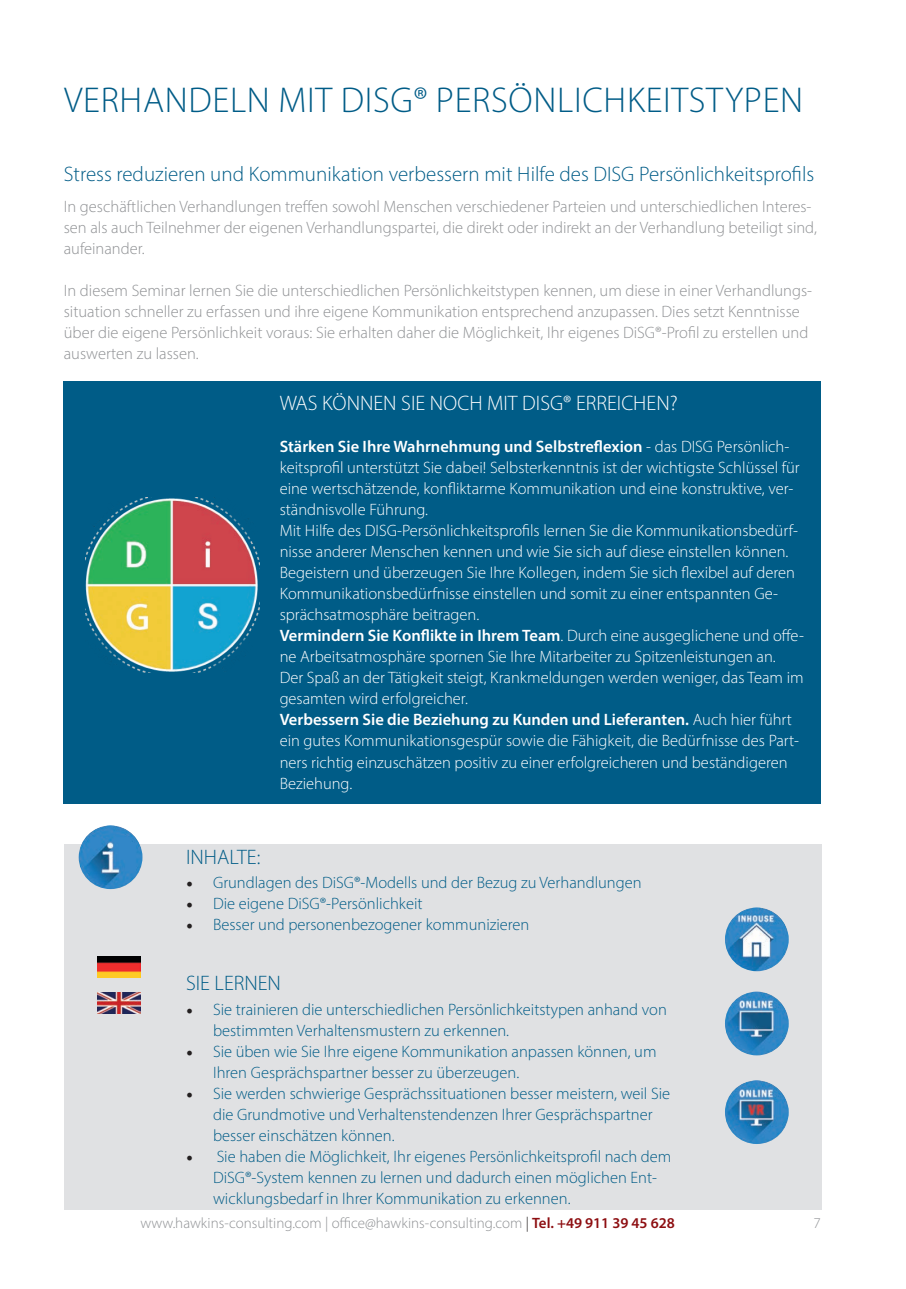
<style>
.page{position:relative;width:906px;height:1289px;background:#fff}
.page>*{position:absolute;margin:0;border:0;box-sizing:border-box;transform-origin:0 0}
.t1{font:300 36px "Myriad Pro";letter-spacing:.02em;color:#005c87}
.t2{font:300 21px "Myriad Pro";color:#005c87}
.t3{font:300 21px "Myriad Pro";color:#fff}
.t4{font:300 16.5px/21px "Myriad Pro";color:#fff}
.t5{font:300 16.5px/21px "Myriad Pro";color:#005c87}
.t6{font:300 16.5px/21px "Myriad Pro";color:#8f9194}
.t7{font:300 15px "Myriad Pro";color:#8f9194}
.s1{font-weight:600}
.s2{font-family:"Minion Pro";font-weight:400;font-size:18px;color:#231f20}
.s3{color:#231f20}
.s4{font-weight:600;color:#8d0e11}
</style>
<div class="page">
<div style="left:64px;top:381px;width:757px;height:422px;background:#005c87"></div>
<div style="left:65px;top:843px;width:757px;height:366px;background:#e0e1e3"></div>
<img style="left:79px;top:825px;width:63px;height:64px;border-radius:32px">
<img style="left:98px;top:956px;width:42px;height:21px">
<img style="left:98px;top:992px;width:42px;height:21px">
<img style="left:725px;top:907px;width:63px;height:64px;border-radius:32px">
<img style="left:725px;top:991px;width:63px;height:64px;border-radius:32px">
<img style="left:725px;top:1080px;width:63px;height:63px;border-radius:32px">
<img style="left:85px;top:497px;width:174px;height:175px">
<p class="t1" style="left:64px;top:78px;width:740px">VERHANDELN MIT DISG® PERSÖNLICHKEITSTYPEN</p>
<p class="t2" style="left:64px;top:161px;width:752px">Stress reduzieren und Kommunikation verbessern mit Hilfe des DISG Persönlichkeitsprofils</p>
<p class="t6" style="left:64px;top:196px;width:754px">In geschäftlichen Verhandlungen treffen sowohl Menschen verschiedener Parteien und unterschiedlichen Interes&shy;sen als auch Teilnehmer der eigenen Verhandlungspartei, die direkt oder indirekt an der Verhandlung beteiligt sind, aufeinander.</p>
<p class="t6" style="left:64px;top:280px;width:750px">In diesem Seminar lernen Sie die unterschiedlichen Persönlichkeitstypen kennen, um diese in einer Verhandlungs&shy;situation schneller zu erfassen und ihre eigene Kommunikation entsprechend anzupassen. Dies setzt Kenntnisse über die eigene Persönlichkeit voraus: Sie erhalten daher die Möglichkeit, Ihr eigenes DiSG®-Profil zu erstellen und auswerten zu lassen.</p>
<p class="t3" style="left:280px;top:390px;width:399px">WAS KÖNNEN SIE NOCH MIT DISG® ERREICHEN?</p>
<p class="t4" style="left:280px;top:436px;width:521px"><span class="s1">Stärken Sie Ihre Wahrnehmung und Selbstreflexion</span> - das DISG Persönlich&shy;keitsprofil unterstützt Sie dabei! Selbsterkenntnis ist der wichtigste Schlüssel für eine wertschätzende, konfliktarme Kommunikation und eine konstruktive, ver&shy;ständnisvolle Führung.</p>
<p class="t4" style="left:280px;top:520px;width:520px">Mit Hilfe des DISG-Persönlichkeitsprofils lernen Sie die Kommunikationsbedürf&shy;nisse anderer Menschen kennen und wie Sie sich auf diese einstellen können.<br>Begeistern und überzeugen Sie Ihre Kollegen, indem Sie sich flexibel auf deren Kommunikationsbedürfnisse einstellen und somit zu einer entspannten Ge&shy;sprächsatmosphäre beitragen.</p>
<p class="t4" style="left:280px;top:625px;width:526px"><span class="s1">Vermindern Sie Konflikte in Ihrem Team</span>. Durch eine ausgeglichene und offe&shy;ne Arbeitsatmosphäre spornen Sie Ihre Mitarbeiter zu Spitzenleistungen an.</p>
<p class="t4" style="left:280px;top:667px;width:525px">Der Spaß an der Tätigkeit steigt, Krankmeldungen werden weniger, das Team im gesamten wird erfolgreicher.</p>
<p class="t4" style="left:280px;top:709px;width:521px"><span class="s1">Verbessern Sie die Beziehung zu Kunden und Lieferanten.</span> Auch hier führt ein gutes Kommunikationsgespür sowie die Fähigkeit, die Bedürfnisse des Part&shy;ners richtig einzuschätzen positiv zu einer erfolgreicheren und beständigeren Beziehung.</p>
<p class="t2" style="left:186px;top:844px;width:76px">INHALTE:</p>
<p class="t5" style="left:186px;top:872px;width:457px"><span class="s2">•</span> Grundlagen des DiSG®-Modells und der Bezug zu Verhandlungen</p>
<p class="t5" style="left:186px;top:893px;width:238px"><span class="s2">•</span> Die eigene DiSG®-Persönlichkeit</p>
<p class="t5" style="left:186px;top:914px;width:345px"><span class="s2">•</span> Besser und personenbezogener kommunizieren</p>
<p class="t2" style="left:186px;top:970px;width:96px">SIE LERNEN</p>
<p class="t5" style="left:213px;top:998px;width:455px;text-indent:-27px"><span class="s2">•</span> Sie trainieren die unterschiedlichen Persönlichkeitstypen anhand von bestimmten Verhaltensmustern zu erkennen.</p>
<p class="t5" style="left:213px;top:1040px;width:445px;text-indent:-27px"><span class="s2">•</span> Sie üben wie Sie Ihre eigene Kommunikation anpassen können, um<br>Ihren Gesprächspartner besser zu überzeugen.</p>
<p class="t5" style="left:213px;top:1082px;width:458px;text-indent:-27px"><span class="s2">•</span> Sie werden schwierige Gesprächssituationen besser meistern, weil Sie die Grundmotive und Verhaltenstendenzen Ihrer Gesprächspartner besser einschätzen können.</p>
<p class="t5" style="left:213px;top:1145px;width:460px;text-indent:-27px"><span class="s2">•</span> Sie haben die Möglichkeit, Ihr eigenes Persönlichkeitsprofil nach dem<br>DiSG®-System kennen zu lernen und dadurch einen möglichen Ent&shy;wicklungsbedarf in Ihrer Kommunikation zu erkennen.</p>
<p class="t7" style="left:140px;top:1213px;width:536px">www.hawkins-consulting.com | office@hawkins-consulting.com <span class="s3">|</span> <span class="s4">Tel. +49 911 39 45 628</span></p>
<p class="t7" style="left:813px;top:1213px;width:9px">7</p>
</div>
